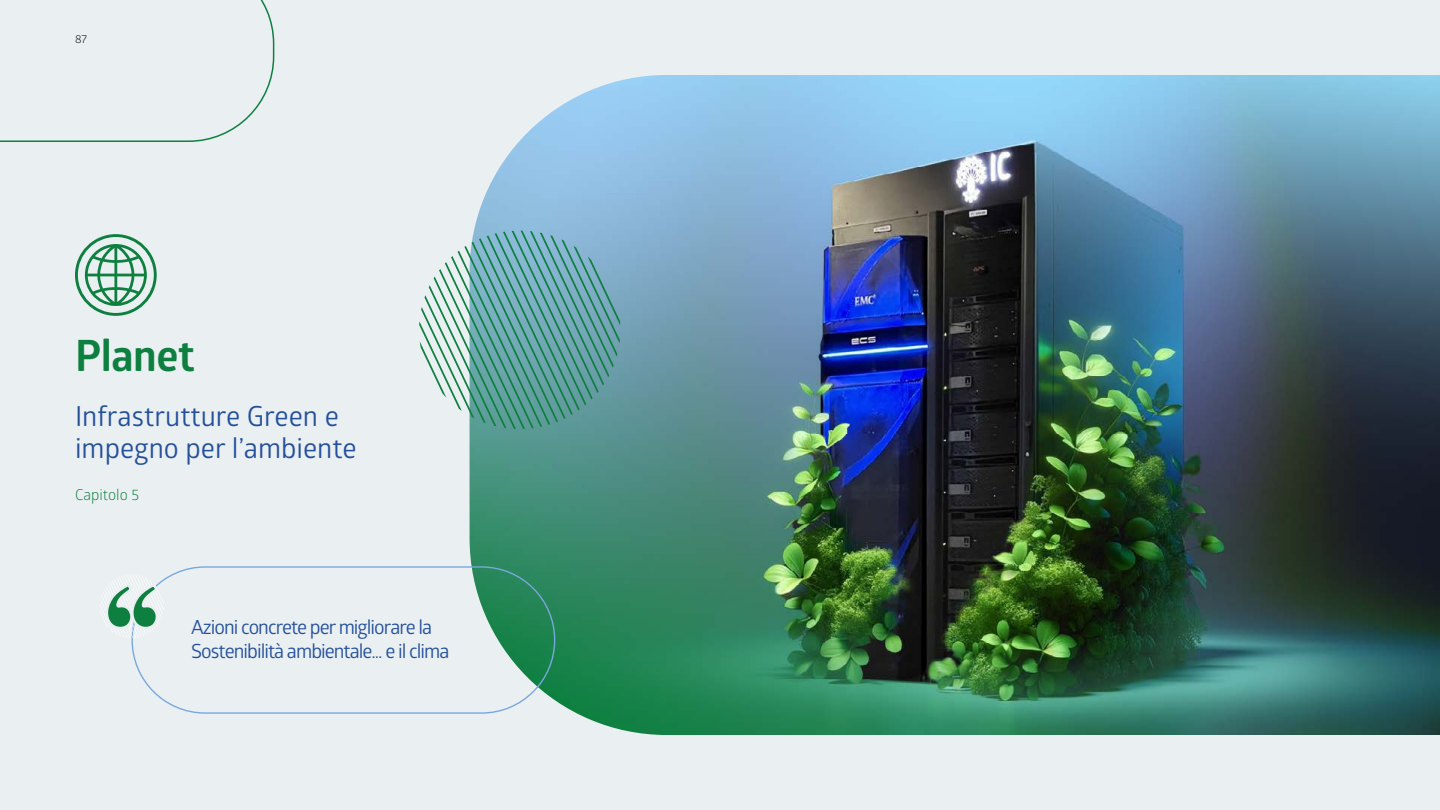
<style>
.page{position:relative;width:1440px;height:810px;background:#eaeff2}
.page>*{position:absolute;margin:0;border:0;box-sizing:border-box;transform-origin:0 0}
.t1{font:700 43.2px "Glober";letter-spacing:-.01em;color:#0d8040}
.t2{font:27.67px/32.3px "Glober";color:#24509a}
.t3{font:19.5px/23.4px "Glober";letter-spacing:-.05em;color:#24509a}
.t4{font:15px "Glober";color:#0d8040}
.t5{font:11.25px "Glober";color:#000}
</style>
<div class="page">
<img style="left:470px;top:75px;width:970px;height:660px">
<svg style="left:419px;top:231px;width:201px;height:198px"></svg>
<div style="left:131px;top:566px;width:424px;height:148px;border:1px solid #78a8de;border-radius:73px"></div>
<svg style="left:100px;top:574px;width:64px;height:65px"></svg>
<svg style="left:0;top:0;width:274px;height:142px"></svg>
<svg style="left:75px;top:234px;width:82px;height:82px"></svg>
<p class="t5" style="left:75px;top:31px;width:14px">87</p>
<h1 class="t1" style="left:75px;top:325px;width:121px">Planet</h1>
<h2 class="t2" style="left:75px;top:399px;width:283px">Infrastrutture Green e impegno per l’ambiente</h2>
<p class="t4" style="left:75px;top:484px;width:66px">Capitolo 5</p>
<p class="t3" style="left:191px;top:615px;width:260px">Azioni concrete per migliorare la<br>Sostenibilità ambientale... e il clima</p>
</div>
